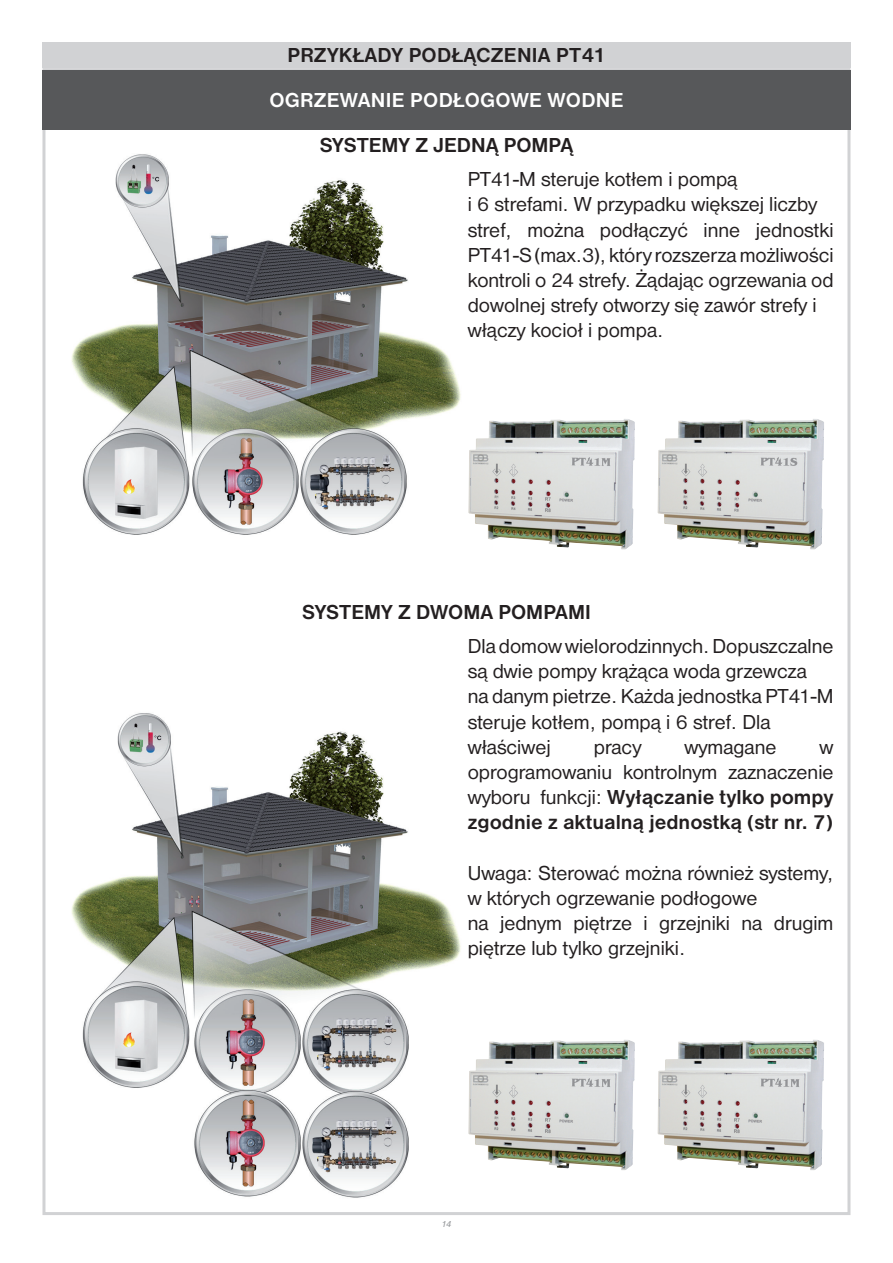
<style>
.page{position:relative;width:893px;height:1263px;background:#fff}
.page>*{position:absolute;margin:0;border:0;box-sizing:border-box;transform-origin:0 0}
.t1{font:21px/25.2px "Nimbus Sans DOT";color:#231f20}
.t2{font:700 21px/25.2px "Nimbus Sans DOT";color:#231f20;text-align:justify}
.t3{font:700 21px "Nimbus Sans DOT";letter-spacing:.015em;color:#fff}
.t4{font:italic 9px "Nimbus Sans DOT";color:#939598}
.s1{font-weight:400}
</style>
<div class="page">
<div style="left:42px;top:43px;width:808px;height:25px;background:#d1d2d4"></div>
<div style="left:42px;top:71px;width:808px;height:59px;background:#57585a"></div>
<img style="left:71px;top:154px;width:390px;height:1044px">
<img style="left:468px;top:419px;width:167px;height:130px">
<img style="left:657px;top:419px;width:167px;height:130px">
<img style="left:468px;top:1040px;width:167px;height:130px">
<img style="left:657px;top:1040px;width:167px;height:130px">
<p class="t2" style="left:287px;top:44px;width:320px">PRZYKŁADY PODŁĄCZENIA PT41</p>
<p class="t3" style="left:269px;top:93px;width:356px">OGRZEWANIE PODŁOGOWE WODNE</p>
<p class="t2" style="left:320px;top:134px;width:255px">SYSTEMY Z JEDNĄ POMPĄ</p>
<p class="t1" style="left:468px;top:168px;width:367px">PT41-M steruje kotłem i pompą<br>i 6 strefami. W przypadku większej liczby stref, można podłączyć inne jednostki PT41-S (max.3), który rozszerza możliwości kontroli o 24 strefy. Żądając ogrzewania od dowolnej strefy otworzy się zawór strefy i włączy kocioł i pompa.</p>
<p class="t2" style="left:302px;top:601px;width:290px">SYSTEMY Z DWOMA POMPAMI</p>
<p class="t1" style="left:468px;top:635px;width:367px">Dla domow wielorodzinnych. Dopuszczalne są dwie pompy krążąca woda grzewcza<br>na danym pietrze. Każda jednostka PT41-M steruje kotłem, pompą i 6 stref. Dla właściwej</p>
<p class="t1" style="left:594px;top:736px;width:49px">pracy</p>
<p class="t1" style="left:684px;top:736px;width:93px">wymagane</p>
<p class="t2" style="left:468px;top:735px;width:367px;text-indent:352px"><span class="s1">w oprogramowaniu kontrolnym zaznaczenie wyboru funkcji:</span> Wyłączanie tylko pompy zgodnie z aktualną jednostką (str nr. 7)</p>
<p class="t1" style="left:468px;top:862px;width:367px">Uwaga: Sterować można również systemy, w których ogrzewanie podłogowe<br>na jednym piętrze i grzejniki na drugim piętrze lub tylko grzejniki.</p>
<p class="t4" style="left:442px;top:1220px;width:11px">14</p>
</div>
